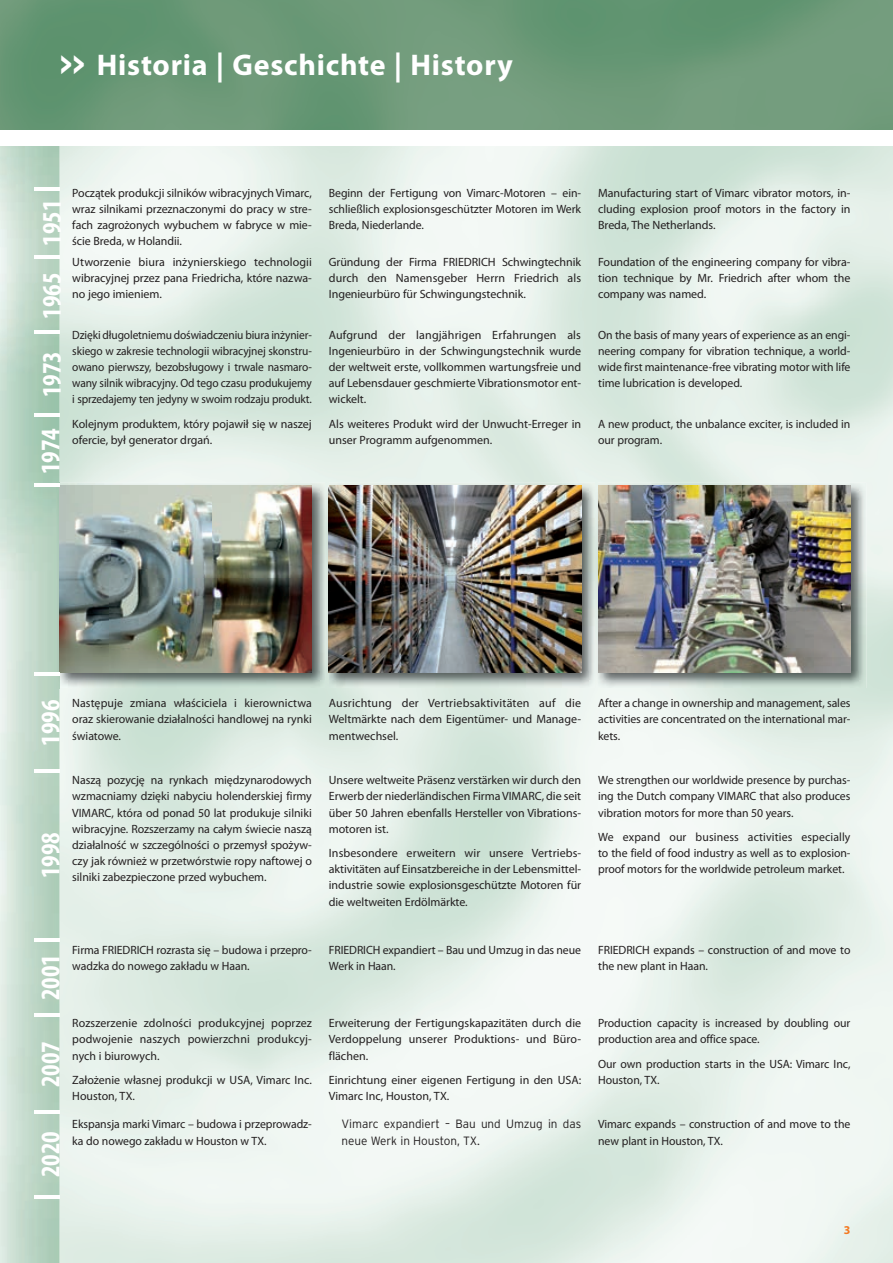
<style>
.page{position:relative;width:893px;height:1263px;background:#fff}
.page>*{position:absolute;margin:0;border:0;box-sizing:border-box;transform-origin:0 0}
.t1{font:700 30px "Myriad Pro";letter-spacing:.025em;color:#fff}
.t2{font:700 condensed 27px "Myriad Pro";color:#fff}
.t3{font:12px/16.2px "Myriad Pro";letter-spacing:-.005em;color:#231f20;text-align:justify}
.t4{font:12px/16.2px "Myriad Pro";letter-spacing:-.005em;color:#231f20;text-align:justify;scale:.95 1}
.t5{font:300 12px/16.2px "Interstate";letter-spacing:-.005em;color:#231f20}
.t6{font:700 12px "Myriad Pro";color:#f47921}
.s1{font-family:"Interstate"}
</style>
<div class="page">
<img style="left:0;top:0;width:893px;height:130px">
<img style="left:0;top:146px;width:60px;height:1117px">
<img style="left:597px;top:483px;width:270px;height:205px">
<img style="left:598px;top:486px;width:252px;height:186px">
<img style="left:57px;top:483px;width:269px;height:205px">
<img style="left:60px;top:486px;width:252px;height:186px">
<img style="left:328px;top:483px;width:267px;height:205px">
<img style="left:329px;top:486px;width:252px;height:186px">
<hr style="left:34px;top:256px;width:26px;height:3px;background:#fff">
<hr style="left:34px;top:330px;width:26px;height:3px;background:#fff">
<hr style="left:34px;top:413px;width:26px;height:3px;background:#fff">
<hr style="left:34px;top:187px;width:26px;height:3px;background:#fff">
<hr style="left:34px;top:483px;width:26px;height:3px;background:#fff">
<hr style="left:34px;top:770px;width:26px;height:3px;background:#fff">
<hr style="left:34px;top:938px;width:26px;height:3px;background:#fff">
<hr style="left:34px;top:1014px;width:26px;height:3px;background:#fff">
<hr style="left:34px;top:1111px;width:26px;height:3px;background:#fff">
<hr style="left:34px;top:1195px;width:26px;height:3px;background:#fff">
<hr style="left:34px;top:672px;width:26px;height:3px;background:#fff">
<h1 class="t1" style="left:60px;top:48px;width:455px"><span class="s1">&gt;&gt;</span> Historia | Geschichte | History</h1>
<h2 class="t2" style="left:37px;top:246px;width:48px;rotate:-90deg">1951</h2>
<h2 class="t2" style="left:37px;top:319px;width:48px;rotate:-90deg">1965</h2>
<h2 class="t2" style="left:37px;top:397px;width:48px;rotate:-90deg">1973</h2>
<h2 class="t2" style="left:36px;top:474px;width:48px;rotate:-90deg">1974</h2>
<p class="t3" style="left:72px;top:185px;width:241px">Początek produkcji silników wibracyjnych Vimarc, wraz silnikami przeznaczonymi do pracy w stre&shy;fach zagrożonych wybuchem w fabryce w mie&shy;ście Breda, w Holandii.</p>
<p class="t3" style="left:72px;top:254px;width:241px">Utworzenie biura inżynierskiego technologii wibracyjnej przez pana Friedricha, które nazwa&shy;no jego imieniem.</p>
<p class="t4" style="left:72px;top:327px;width:254px">Dzięki długoletniemu doświadczeniu biura inżynier&shy;skiego w zakresie technologii wibracyjnej skonstru&shy;owano pierwszy, bezobsługowy i trwale nasmaro&shy;wany silnik wibracyjny. Od tego czasu produkujemy i sprzedajemy ten jedyny w swoim rodzaju produkt.</p>
<p class="t3" style="left:72px;top:416px;width:241px">Kolejnym produktem, który pojawił się w naszej ofercie, był generator drgań.</p>
<p class="t3" style="left:329px;top:185px;width:254px">Beginn der Fertigung von Vimarc-Motoren – ein&shy;schließlich explosionsgeschützter Motoren im Werk Breda, Niederlande.</p>
<p class="t3" style="left:329px;top:254px;width:254px">Gründung der Firma FRIEDRICH Schwing technik durch den Namensgeber Herrn Friedrich als Ingenieurbüro für Schwingungs technik.</p>
<p class="t3" style="left:329px;top:327px;width:254px">Aufgrund der langjährigen Erfahrungen als Ingenieurbüro in der Schwingungstechnik wurde der weltweit erste, vollkommen wartungsfreie und auf Lebensdauer geschmierte Vibrations motor ent&shy;wickelt.</p>
<p class="t3" style="left:329px;top:416px;width:254px">Als weiteres Produkt wird der Unwucht-Erre ger in unser Programm aufgenommen.</p>
<p class="t3" style="left:598px;top:185px;width:254px">Manufacturing start of Vimarc vibrator motors, in&shy;cluding explosion proof motors in the factory in Breda, The Netherlands.</p>
<p class="t3" style="left:598px;top:254px;width:254px">Foundation of the engineering company for vibra&shy;tion technique by Mr. Friedrich after whom the company was named.</p>
<p class="t3" style="left:598px;top:327px;width:254px">On the basis of many years of experience as an engi&shy;neering company for vibration technique, a world&shy;wide first maintenance-free vibrating motor with life time lubrication is developed.</p>
<p class="t3" style="left:598px;top:416px;width:254px">A new product, the unbalance exciter, is included in our program.</p>
<h2 class="t2" style="left:36px;top:746px;width:48px;rotate:-90deg">1996</h2>
<h2 class="t2" style="left:36px;top:878px;width:48px;rotate:-90deg">1998</h2>
<p class="t3" style="left:72px;top:695px;width:241px">Następuje zmiana właściciela i kierownictwa oraz skierowanie działalności handlowej na rynki światowe.</p>
<p class="t3" style="left:72px;top:772px;width:241px">Naszą pozycję na rynkach międzynarodowych wzmacniamy dzięki nabyciu holenderskiej firmy VIMARC, która od ponad 50 lat produkuje silniki wibracyjne. Rozszerzamy na całym świecie naszą działalność w szczególności o przemysł spożyw&shy;czy jak również w przetwórstwie ropy naftowej o silniki zabezpieczone przed wybuchem.</p>
<h2 class="t2" style="left:36px;top:1000px;width:48px;rotate:-90deg">2001</h2>
<h2 class="t2" style="left:36px;top:1087px;width:48px;rotate:-90deg">2007</h2>
<h2 class="t2" style="left:36px;top:1177px;width:48px;rotate:-90deg">2020</h2>
<p class="t3" style="left:72px;top:942px;width:241px">Firma FRIEDRICH rozrasta się – budowa i przepro&shy;wadzka do nowego zakładu w Haan.</p>
<p class="t3" style="left:72px;top:1015px;width:241px">Rozszerzenie zdolności produkcyjnej poprzez podwojenie naszych powierzchni produkcyj&shy;nych i biurowych.</p>
<p class="t3" style="left:72px;top:1072px;width:241px">Założenie własnej produkcji w USA, Vimarc Inc.<br>Houston, TX.</p>
<p class="t3" style="left:72px;top:1116px;width:241px">Ekspansja marki Vimarc – budowa i przeprowadz&shy;ka do nowego zakładu w Houston w TX.</p>
<p class="t3" style="left:329px;top:695px;width:254px">Ausrichtung der Vertriebsaktivitäten auf die Weltmärkte nach dem Eigentümer- und Manage&shy;mentwechsel.</p>
<p class="t3" style="left:329px;top:772px;width:254px">Unsere weltweite Präsenz verstärken wir durch den Erwerb der niederländischen Firma VIMARC, die seit über 50 Jahren ebenfalls Hersteller von Vibrations&shy;motoren ist.</p>
<p class="t3" style="left:329px;top:845px;width:254px">Insbesondere erweitern wir unsere Vertriebs&shy;aktivitäten auf Einsatzbereiche in der Lebens mittel&shy;industrie sowie explosionsgeschützte Mo to ren für die weltweiten Erdölmärkte.</p>
<p class="t3" style="left:329px;top:942px;width:254px">FRIEDRICH expandiert – Bau und Umzug in das neue<br>Werk in Haan.</p>
<p class="t3" style="left:329px;top:1015px;width:254px">Erweiterung der Fertigungskapazitäten durch die Verdoppelung unserer Produktions- und Büro&shy;flächen.</p>
<p class="t3" style="left:329px;top:1072px;width:254px">Einrichtung einer eigenen Fertigung in den USA:<br>Vimarc Inc, Houston, TX.</p>
<p class="t5" style="left:342px;top:1116px;width:241px">Vimarc expandiert – Bau und Umzug in das neue Werk in Houston, TX.</p>
<p class="t3" style="left:598px;top:695px;width:254px">After a change in ownership and management, sales activities are concentrated on the international mar&shy;kets.</p>
<p class="t3" style="left:598px;top:772px;width:254px">We strengthen our worldwide presence by purchas&shy;ing the Dutch company VIMARC that also produces vibration motors for more than 50 years.</p>
<p class="t3" style="left:598px;top:829px;width:254px">We expand our business activities especially to the field of food industry as well as to explosion&shy;proof motors for the worldwide petroleum market.</p>
<p class="t3" style="left:598px;top:942px;width:254px">FRIEDRICH expands – construction of and move to the new plant in Haan.</p>
<p class="t3" style="left:598px;top:1015px;width:254px">Production capacity is increased by doubling our production area and office space.</p>
<p class="t3" style="left:598px;top:1056px;width:254px">Our own production starts in the USA: Vimarc Inc,<br>Houston, TX.</p>
<p class="t3" style="left:598px;top:1116px;width:254px">Vimarc expands – construction of and move to the new plant in Houston, TX.</p>
<p class="t6" style="left:844px;top:1223px;width:8px">3</p>
</div>
